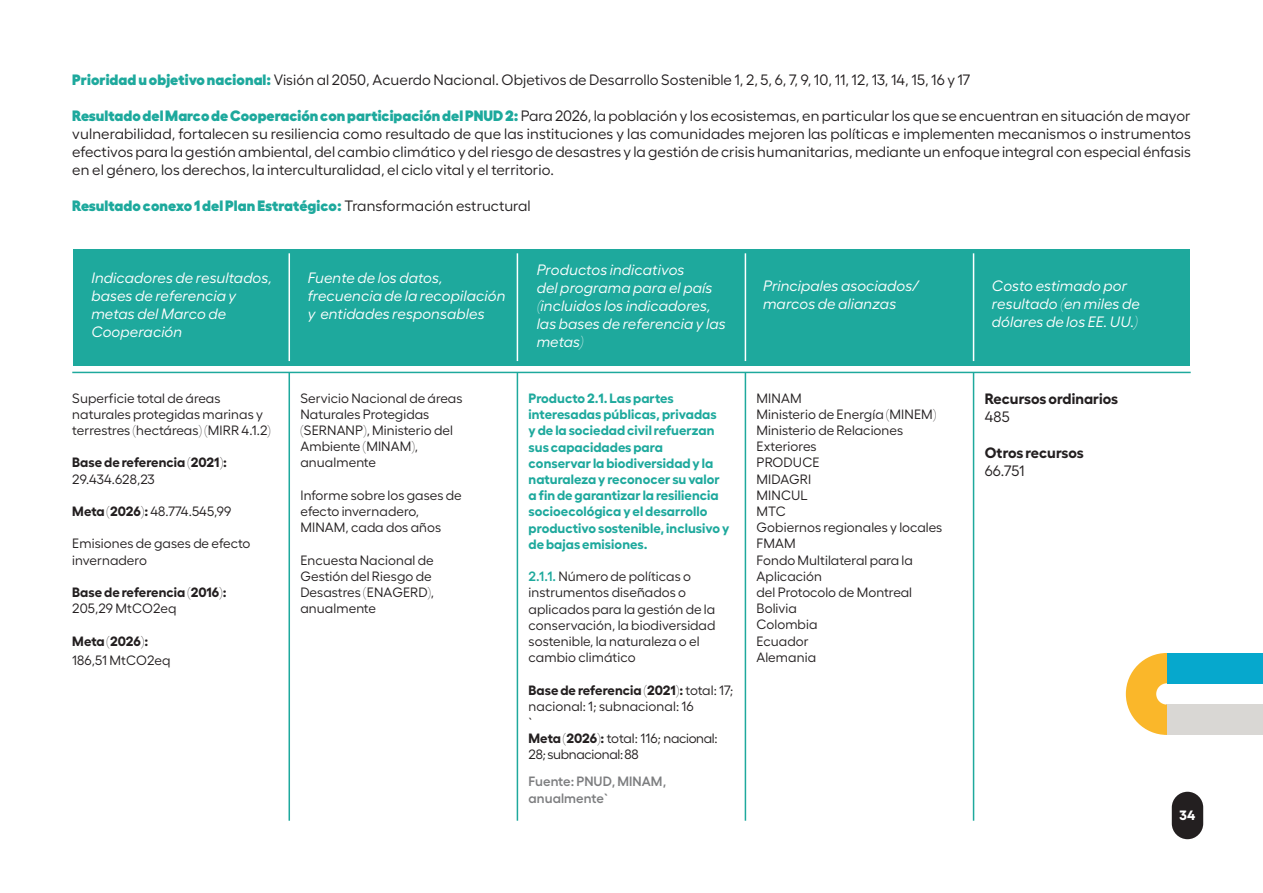
<style>
.page{position:relative;width:1263px;height:893px;background:#fff}
.page>*{position:absolute;margin:0;border:0;box-sizing:border-box;transform-origin:0 0}
.cuerpo_de_texto{font:15px/18px "Fellix";letter-spacing:.005em;color:#231f20;text-align:justify}
.cuerpo_de_texto-2{font:italic 15px/18px "Fellix";letter-spacing:.005em;color:#fff}
.cuerpo_de_texto-3{font:900 15px "Fellix";letter-spacing:.005em;color:#1ea99d}
.cuerpo_de_texto-4{font:700 15px "Fellix";color:#231f20}
.cuerpo_de_texto-5{font:13.5px/16.2px "Fellix";letter-spacing:.005em;color:#231f20}
.cuerpo_de_texto-6{font:700 13.5px/16.2px "Fellix";letter-spacing:.005em;color:#1ea99d}
.cuerpo_de_texto-7{font:700 13.5px "Fellix";color:#231f20}
.cuerpo_de_texto-8{font:13.5px/16.2px "Fellix";letter-spacing:-.025em;color:#231f20}
.cuerpo_de_texto-9{font:600 13.5px/16.2px "Fellix";letter-spacing:.005em;color:#7d7e80}
.t1{font:700 13.5px "Fellix";color:#fff}
.s1{font-weight:900;color:#1ea99d}
.s2{font-weight:400;color:#231f20}
.s3{font-weight:700}
.s4{font-weight:600;color:#1ea99d}
</style>
<div class="page">
<hr style="left:288px;top:372px;width:2px;height:449px;background:#1ea99d">
<hr style="left:72px;top:372px;width:1119px;height:1px;background:#1ea99d">
<hr style="left:745px;top:372px;width:1px;height:449px;background:#1ea99d">
<hr style="left:517px;top:372px;width:1px;height:449px;background:#1ea99d">
<hr style="left:973px;top:372px;width:1px;height:449px;background:#1ea99d">
<div style="left:1167px;top:653px;width:96px;height:30px;background:#06a8cd"></div>
<div style="left:1167px;top:705px;width:96px;height:30px;background:#d9d7d4"></div>
<svg style="left:1126px;top:653px;width:41px;height:82px"></svg>
<div style="left:73px;top:249px;width:1117px;height:116px;background:#1ea99d"></div>
<hr style="left:288px;top:253px;width:2px;height:108px;background:#fff">
<hr style="left:745px;top:253px;width:1px;height:108px;background:#fff">
<hr style="left:517px;top:253px;width:1px;height:108px;background:#fff">
<hr style="left:973px;top:253px;width:1px;height:108px;background:#fff">
<div style="left:1172px;top:792px;width:31px;height:47px;background:#231f20;border-radius:16px"></div>
<p class="cuerpo_de_texto" style="left:72px;top:69px;width:900px"><span class="s1">Prioridad u objetivo nacional:</span> Visión al 2050, Acuerdo Nacional. Objetivos de Desarrollo Sostenible 1, 2, 5, 6, 7, 9, 10, 11, 12, 13, 14, 15, 16 y 17</p>
<p class="cuerpo_de_texto" style="left:72px;top:105px;width:1120px"><span class="s1">Resultado del Marco de Cooperación con participación del PNUD 2:</span> Para 2026, la población y los ecosistemas, en particular los que se encuentran en situación de mayor vulnerabilidad, fortalecen su resiliencia como resultado de que las instituciones y las comunidades mejoren las políticas e implementen mecanismos o instrumentos efectivos para la gestión ambiental, del cambio climático y del riesgo de desastres y la gestión de crisis humanitarias, mediante un enfoque integral con especial énfasis en el género, los derechos, la interculturalidad, el ciclo vital y el territorio.</p>
<p class="cuerpo_de_texto-3" style="left:72px;top:193px;width:460px">Resultado conexo 1 del Plan Estratégico: <span class="s2">Transformación estructural</span></p>
<p class="cuerpo_de_texto-2" style="left:91px;top:267px;width:182px">Indicadores de resultados, bases de referencia y metas del Marco de<br>Cooperación</p>
<p class="cuerpo_de_texto-2" style="left:308px;top:267px;width:199px">Fuente de los datos, frecuencia de la recopilación y entidades responsables</p>
<p class="cuerpo_de_texto-5" style="left:72px;top:388px;width:150px">Superficie total de áreas</p>
<p class="cuerpo_de_texto-5" style="left:72px;top:405px;width:200px">naturales protegidas marinas y terrestres (hectáreas) (MIRR 4.1.2)</p>
<p class="cuerpo_de_texto-7" style="left:72px;top:452px;width:156px">Base de referencia (2021):</p>
<p class="cuerpo_de_texto-5" style="left:72px;top:469px;width:84px">29.434.628,23</p>
<p class="cuerpo_de_texto-5" style="left:72px;top:502px;width:161px"><span class="s3">Meta (2026):</span> 48.774.545,99</p>
<p class="cuerpo_de_texto-5" style="left:72px;top:534px;width:180px">Emisiones de gases de efecto invernadero</p>
<p class="cuerpo_de_texto-7" style="left:72px;top:581px;width:156px">Base de referencia (2016):</p>
<p class="cuerpo_de_texto-5" style="left:72px;top:599px;width:106px">205,29 MtCO2eq</p>
<p class="cuerpo_de_texto-7" style="left:72px;top:630px;width:77px">Meta (2026):</p>
<p class="cuerpo_de_texto-5" style="left:72px;top:651px;width:100px">186,51 MtCO2eq</p>
<p class="cuerpo_de_texto-5" style="left:300px;top:388px;width:164px">Servicio Nacional de áreas</p>
<p class="cuerpo_de_texto-5" style="left:300px;top:405px;width:130px">Naturales Protegidas</p>
<p class="cuerpo_de_texto-5" style="left:300px;top:421px;width:154px">(SERNANP), Ministerio del</p>
<p class="cuerpo_de_texto-5" style="left:300px;top:437px;width:119px">Ambiente (MINAM),</p>
<p class="cuerpo_de_texto-5" style="left:300px;top:453px;width:77px">anualmente</p>
<p class="cuerpo_de_texto-5" style="left:300px;top:486px;width:163px">Informe sobre los gases de</p>
<p class="cuerpo_de_texto-5" style="left:300px;top:502px;width:120px">efecto invernadero,</p>
<p class="cuerpo_de_texto-5" style="left:300px;top:518px;width:142px">MINAM, cada dos años</p>
<p class="cuerpo_de_texto-5" style="left:300px;top:550px;width:135px">Encuesta Nacional de</p>
<p class="cuerpo_de_texto-5" style="left:300px;top:567px;width:133px">Gestión del Riesgo de</p>
<p class="cuerpo_de_texto-5" style="left:300px;top:583px;width:135px">Desastres (ENAGERD),</p>
<p class="cuerpo_de_texto-5" style="left:300px;top:599px;width:77px">anualmente</p>
<p class="cuerpo_de_texto-2" style="left:537px;top:259px;width:149px">Productos indicativos</p>
<p class="cuerpo_de_texto-2" style="left:537px;top:277px;width:190px">del programa para el país (incluidos los indicadores, las bases de referencia y las metas)</p>
<p class="cuerpo_de_texto-2" style="left:763px;top:275px;width:157px">Principales asociados/ marcos de alianzas</p>
<p class="cuerpo_de_texto-2" style="left:992px;top:275px;width:149px">Costo estimado por resultado (en miles de dólares de los EE. UU.)</p>
<p class="cuerpo_de_texto-6" style="left:529px;top:389px;width:193px">Producto 2.1. Las partes interesadas públicas, privadas y de la sociedad civil refuerzan sus capacidades para conservar la biodiversidad y la naturaleza y reconocer su valor a fin de garantizar la resiliencia socioecológica y el desarrollo</p>
<p class="cuerpo_de_texto-6" style="left:529px;top:518px;width:202px">productivo sostenible, inclusivo y de bajas emisiones.</p>
<p class="cuerpo_de_texto-5" style="left:529px;top:567px;width:188px"><span class="s4">2.1.1.</span> Número de políticas o instrumentos diseñados o aplicados para la gestión de la conservación, la biodiversidad sostenible, la naturaleza o el cambio climático</p>
<p class="cuerpo_de_texto-5" style="left:529px;top:680px;width:206px"><span class="s3">Base de referencia (2021):</span> total: 17; nacional: 1; subnacional: 16</p>
<p class="cuerpo_de_texto-5" style="left:529px;top:713px;width:5px">`</p>
<p class="cuerpo_de_texto-8" style="left:529px;top:729px;width:191px"><span class="s3">Meta (2026):</span> total: 116; nacional:<br>28; subnacional: 88</p>
<p class="cuerpo_de_texto-9" style="left:529px;top:772px;width:139px">Fuente: PNUD, MINAM, anualmente`</p>
<p class="cuerpo_de_texto-5" style="left:757px;top:388px;width:47px">MINAM</p>
<p class="cuerpo_de_texto-5" style="left:757px;top:405px;width:181px">Ministerio de Energía (MINEM)</p>
<p class="cuerpo_de_texto-5" style="left:757px;top:421px;width:148px">Ministerio de Relaciones<br>Exteriores</p>
<p class="cuerpo_de_texto-5" style="left:757px;top:453px;width:64px">PRODUCE</p>
<p class="cuerpo_de_texto-5" style="left:757px;top:469px;width:56px">MIDAGRI</p>
<p class="cuerpo_de_texto-5" style="left:757px;top:486px;width:53px">MINCUL</p>
<p class="cuerpo_de_texto-5" style="left:757px;top:502px;width:31px">MTC</p>
<p class="cuerpo_de_texto-5" style="left:757px;top:518px;width:187px">Gobiernos regionales y locales</p>
<p class="cuerpo_de_texto-5" style="left:757px;top:534px;width:41px">FMAM</p>
<p class="cuerpo_de_texto-5" style="left:757px;top:550px;width:158px">Fondo Multilateral para la<br>Aplicación</p>
<p class="cuerpo_de_texto-5" style="left:757px;top:583px;width:157px">del Protocolo de Montreal</p>
<p class="cuerpo_de_texto-5" style="left:757px;top:599px;width:42px">Bolivia</p>
<p class="cuerpo_de_texto-5" style="left:757px;top:615px;width:62px">Colombia</p>
<p class="cuerpo_de_texto-5" style="left:757px;top:631px;width:53px">Ecuador</p>
<p class="cuerpo_de_texto-5" style="left:757px;top:648px;width:61px">Alemania</p>
<p class="cuerpo_de_texto-4" style="left:985px;top:387px;width:135px">Recursos ordinarios</p>
<p class="cuerpo_de_texto" style="left:985px;top:406px;width:26px">485</p>
<p class="cuerpo_de_texto-4" style="left:985px;top:441px;width:100px">Otros recursos</p>
<p class="cuerpo_de_texto" style="left:985px;top:460px;width:41px">66.751</p>
<p class="t1" style="left:1179px;top:804px;width:17px">34</p>
</div>
